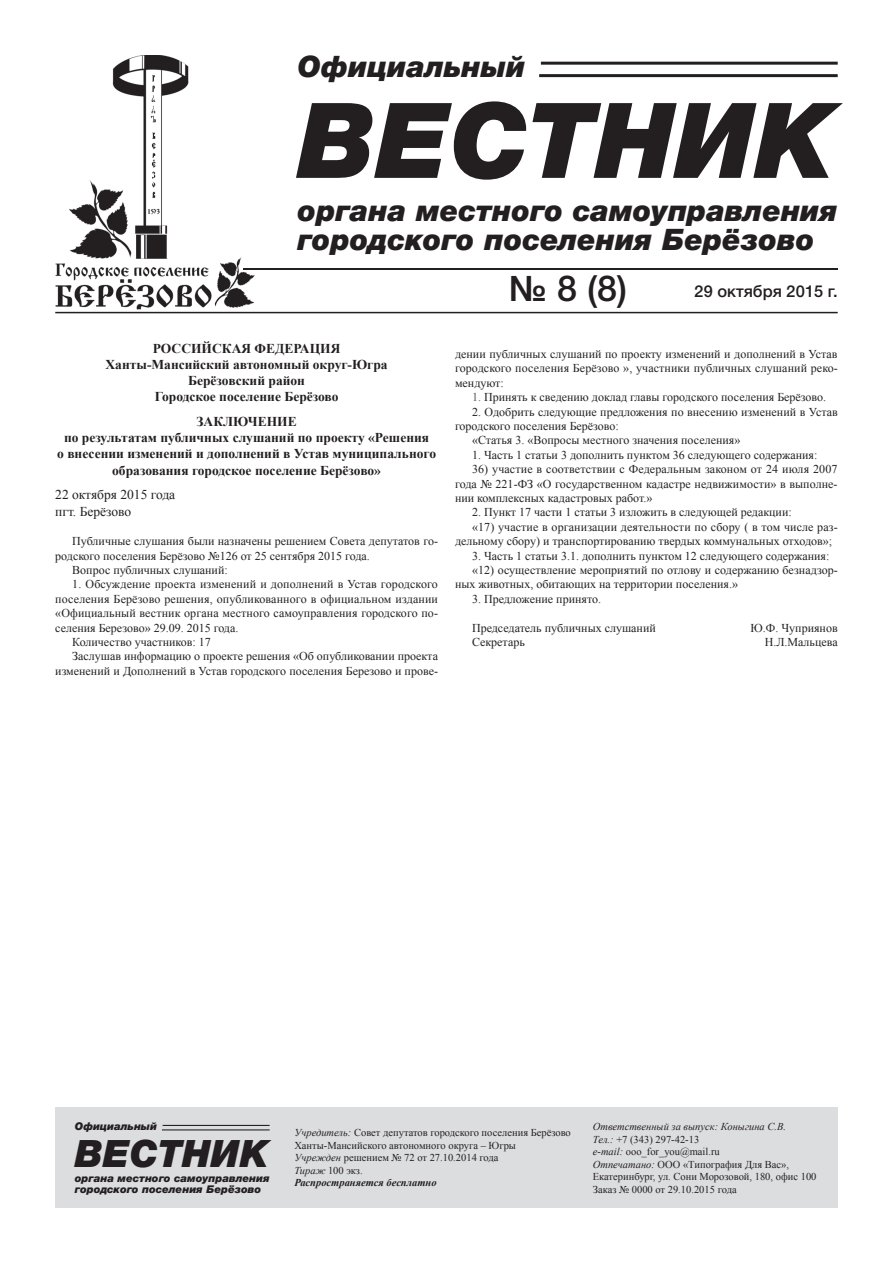
<style>
.page{position:relative;width:893px;height:1263px;background:#fff}
.page>*{position:absolute;margin:0;border:0;box-sizing:border-box;transform-origin:0 0}
.t1{font:105px "Helvetica 9 Black Italic";color:#231f20}
.t2{font:37.8px "Helvetica 9 Black Italic";color:#231f20}
.t3{font:36px "Helvetica 6 Medium";color:#231f20}
.t4{font:29.7px/29.7px "Helvetica 9 Black Italic";color:#231f20}
.t5{font:16.5px "Helvetica 6 Medium";color:#231f20}
.t6{font:700 13.5px/16.2px "Times New Roman";color:#231f20;text-align:center}
.t7{font:13.5px/16.2px "Times New Roman";color:#231f20}
.t8{font:12px/14.4px "Times New Roman";color:#231f20;text-align:justify}
.t9{font:10.65px/10.6px "Helvetica 9 Black Italic";color:#231f20}
.t10{font:10.5px/12.6px "Times New Roman";color:#231f20}
.s1{color:#545554}
.s2{font-style:italic}
.s3{font-weight:700;font-style:italic}
</style>
<div class="page">
<hr style="left:541px;top:62px;width:297px;height:3px;background:#231f20">
<hr style="left:539px;top:74px;width:299px;height:3px;background:#231f20">
<hr style="left:243px;top:268px;width:595px;height:1px;background:#231f20">
<hr style="left:55px;top:312px;width:783px;height:1px;background:#231f20">
<img style="left:55px;top:55px;width:200px;height:255px">
<svg style="left:243px;top:268px;width:12px;height:1px"></svg>
<div style="left:55px;top:1107px;width:783px;height:101px;background:#dcdddf"></div>
<hr style="left:163px;top:1125px;width:107px;height:1px;background:#231f20">
<hr style="left:162px;top:1129px;width:108px;height:1px;background:#231f20">
<h3 class="t4" style="left:298px;top:52px;width:229px">Официальный</h3>
<h1 class="t1" style="left:298px;top:82px;width:538px">ВЕСТНИК</h1>
<h3 class="t4" style="left:298px;top:195px;width:542px">органа местного самоуправления городского поселения Берёзово</h3>
<h3 class="t3" style="left:509px;top:269px;width:120px">№ 8 (8)</h3>
<h3 class="t5" style="left:694px;top:282px;width:145px">29 октября 2015 г.</h3>
<p class="t6" style="left:106px;top:340px;width:284px">РОССИЙСКАЯ ФЕДЕРАЦИЯ<br>Ханты-Мансийский автономный округ-Югра<br>Берёзовский район<br>Городское поселение Берёзово</p>
<p class="t6" style="left:57px;top:413px;width:380px">ЗАКЛЮЧЕНИЕ<br>по результатам публичных слушаний по проекту «Решения<br>о внесении изменений и дополнений в Устав муниципального образования городское поселение Берёзово»</p>
<p class="t7" style="left:55px;top:486px;width:121px">22 октября 2015 года пгт. Берёзово</p>
<p class="t8" style="left:72px;top:534px;width:367px">Публичные слушания были назначены решением Совета депутатов го-</p>
<p class="t8" style="left:55px;top:548px;width:316px">родского поселения Берёзово №126 от 25 сентября 2015 года.</p>
<p class="t8" style="left:72px;top:563px;width:157px">Вопрос публичных слушаний:</p>
<p class="t8" style="left:72px;top:577px;width:367px">1. Обсуждение проекта изменений и дополнений в Устав городского</p>
<p class="t8" style="left:55px;top:591px;width:384px">поселения Берёзово решения, опубликованного в официальном издании</p>
<p class="t8" style="left:55px;top:606px;width:384px">«Официальный вестник органа местного самоуправления городского по-</p>
<p class="t8" style="left:55px;top:620px;width:185px">селения Березово» 29.09. 2015 года.</p>
<p class="t8" style="left:72px;top:635px;width:140px">Количество участников: 17</p>
<p class="t8" style="left:72px;top:649px;width:367px">Заслушав информацию о проекте решения «Об опубликовании проекта</p>
<p class="t8" style="left:55px;top:663px;width:384px">изменений и Дополнений в Устав городского поселения Березово и прове-</p>
<p class="t8" style="left:455px;top:347px;width:384px">дении публичных слушаний по проекту изменений и дополнений в Устав городского поселения Берёзово », участники публичных слушаний реко&shy;мендуют:</p>
<p class="t8" style="left:472px;top:390px;width:356px"><span class="s1">1.</span> Принять к сведению доклад главы городского поселения Берёзово.</p>
<p class="t8" style="left:472px;top:404px;width:367px">2. Одобрить следующие предложения по внесению изменений в Устав</p>
<p class="t8" style="left:455px;top:419px;width:165px">городского поселения Берёзово:</p>
<p class="t8" style="left:472px;top:433px;width:270px">«Статья 3. «Вопросы местного значения поселения»</p>
<p class="t8" style="left:472px;top:447px;width:347px">1. Часть 1 статьи 3 дополнить пунктом 36 следующего содержания:</p>
<p class="t8" style="left:455px;top:462px;width:384px;text-indent:17px">36) участие в соответствии с Федеральным законом от 24 июля 2007 года № 221-ФЗ «О государственном кадастре недвижимости» в выполне&shy;нии комплексных кадастровых работ.»</p>
<p class="t8" style="left:472px;top:505px;width:321px">2. Пункт 17 части 1 статьи 3 изложить в следующей редакции:</p>
<p class="t8" style="left:472px;top:519px;width:367px">«17) участие в организации деятельности по сбору ( в том числе раз-</p>
<p class="t8" style="left:455px;top:534px;width:379px">дельному сбору) и транспортированию твердых коммунальных отходов»;</p>
<p class="t8" style="left:472px;top:548px;width:359px">3. Часть 1 статьи 3.1. дополнить пунктом 12 следующего содержания:</p>
<p class="t8" style="left:472px;top:563px;width:367px">«12) осуществление мероприятий по отлову и содержанию безнадзор-</p>
<p class="t8" style="left:455px;top:577px;width:285px">ных животных, обитающих на территории поселения.»</p>
<p class="t8" style="left:472px;top:591px;width:131px">3. Предложение принято.</p>
<p class="t8" style="left:472px;top:620px;width:185px">Председатель публичных слушаний</p>
<p class="t8" style="left:751px;top:620px;width:89px">Ю.Ф. Чуприянов</p>
<p class="t8" style="left:472px;top:635px;width:54px">Секретарь</p>
<p class="t8" style="left:765px;top:635px;width:74px">Н.Л.Мальцева</p>
<p class="t9" style="left:75px;top:1121px;width:84px">Официальный</p>
<h2 class="t2" style="left:75px;top:1132px;width:195px">ВЕСТНИК</h2>
<p class="t9" style="left:75px;top:1173px;width:196px">органа местного самоуправления городского поселения Берёзово</p>
<p class="t10" style="left:294px;top:1126px;width:278px"><span class="s2">Учредитель:</span> Совет депутатов городского поселения Берёзово Ханты-Мансийского автономного округа – Югры<br><span class="s2">Учрежден</span> решением № 72 от 27.10.2014 года<br><span class="s2">Тираж</span> 100 экз.<br><span class="s3">Распространяется бесплатно</span></p>
<p class="t10" style="left:593px;top:1120px;width:225px"><span class="s2">Ответственный за выпуск: Коныгина С.В.<br>Тел.:</span> +7 (343) 297-42-13<br><span class="s2">e-mail:</span> ooo_for_you@mail.ru<br><span class="s2">Отпечатано:</span> ООО «Типография Для Вас», Екатеринбург, ул. Сони Морозовой, 180, офис 100<br>Заказ № 0000 от 29.10.2015 года</p>
</div>
